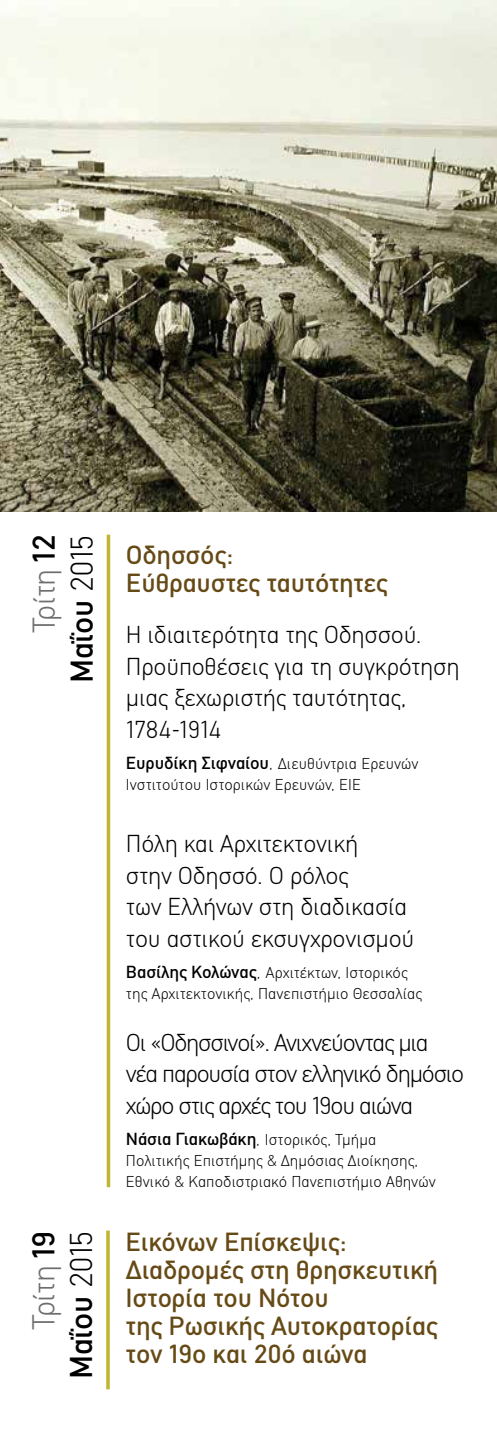
<style>
.page{position:relative;width:497px;height:1439px;background:#fff}
.page>*{position:absolute;margin:0;border:0;box-sizing:border-box;transform-origin:0 0}
.t1{font:500 31.5px/37.8px "CFDIN Std";letter-spacing:-.01em;color:#000;text-align:right}
.t2{font:500 26.25px/28px "CFDIN Std";letter-spacing:-.01em;color:#664a16}
.t3{font:300 24.5px/31.5px "CFDIN Std";letter-spacing:-.015em;color:#000}
.t4{font:300 24.5px/31.5px "CFDIN Std";letter-spacing:-.05em;color:#000}
.t5{font:300 15.75px/21px "CFDIN Std";letter-spacing:.005em;color:#000}
.s1{font-weight:300;color:#6d6e71}
.s2{font-weight:300}
.s3{font-weight:500;font-size:17.5px}
</style>
<div class="page">
<svg style="left:106px;top:1230px;width:4px;height:159px"></svg>
<hr style="left:107px;top:535px;width:3px;height:652px;background:#beb632">
<img style="left:0;top:0;width:496px;height:511px">
<h1 class="t1" style="left:25px;top:683px;width:150px;rotate:-90deg"><span class="s1">Τρίτη</span> 12<br>Μαΐου <span class="s2">2015</span></h1>
<h1 class="t1" style="left:24px;top:1379px;width:150px;rotate:-90deg"><span class="s1">Τρίτη</span> 19<br>Μαΐου <span class="s2">2015</span></h1>
<h2 class="t2" style="left:126px;top:540px;width:263px">Οδησσός:<br>Εύθραυστες ταυτότητες</h2>
<h3 class="t3" style="left:126px;top:619px;width:334px">Η ιδιαιτερότητα της Οδησσού.<br>Προϋποθέσεις για τη συγκρότηση μιας ξεχωριστής ταυτότητας,<br>1784-1914</h3>
<p class="t5" style="left:126px;top:753px;width:294px"><span class="s3">Ευρυδίκη Σιφναίου</span>, Διευθύντρια Ερευνών<br>Ινστιτούτου Ιστορικών Ερευνών, ΕΙΕ</p>
<h3 class="t3" style="left:126px;top:828px;width:289px">Πόλη και Αρχιτεκτονική<br>στην Οδησσό. Ο ρόλος<br>των Ελλήνων στη διαδικασία του αστικού εκσυγχρονισμού</h3>
<p class="t5" style="left:126px;top:962px;width:297px"><span class="s3">Βασίλης Κολώνας</span>, Αρχιτέκτων, Ιστορικός της Αρχιτεκτονικής, Πανεπιστήμιο Θεσσαλίας</p>
<h3 class="t4" style="left:126px;top:1026px;width:339px">Οι «Οδησσινοί». Ανιχνεύοντας μια νέα παρουσία στον ελληνικό δημόσιο χώρο στις αρχές του 19ου αιώνα</h3>
<p class="t5" style="left:126px;top:1129px;width:311px"><span class="s3">Νάσια Γιακωβάκη</span>, Ιστορικός, Τμήμα<br>Πολιτικής Επιστήμης &amp; Δημόσιας Διοίκησης,<br>Εθνικό &amp; Καποδιστριακό Πανεπιστήμιο Αθηνών</p>
<h2 class="t2" style="left:125px;top:1227px;width:314px">Εικόνων Επίσκεψις:<br>Διαδρομές στη θρησκευτική<br>Ιστορία του Νότου<br>της Ρωσικής Αυτοκρατορίας τον 19ο και 20ό αιώνα</h2>
</div>
